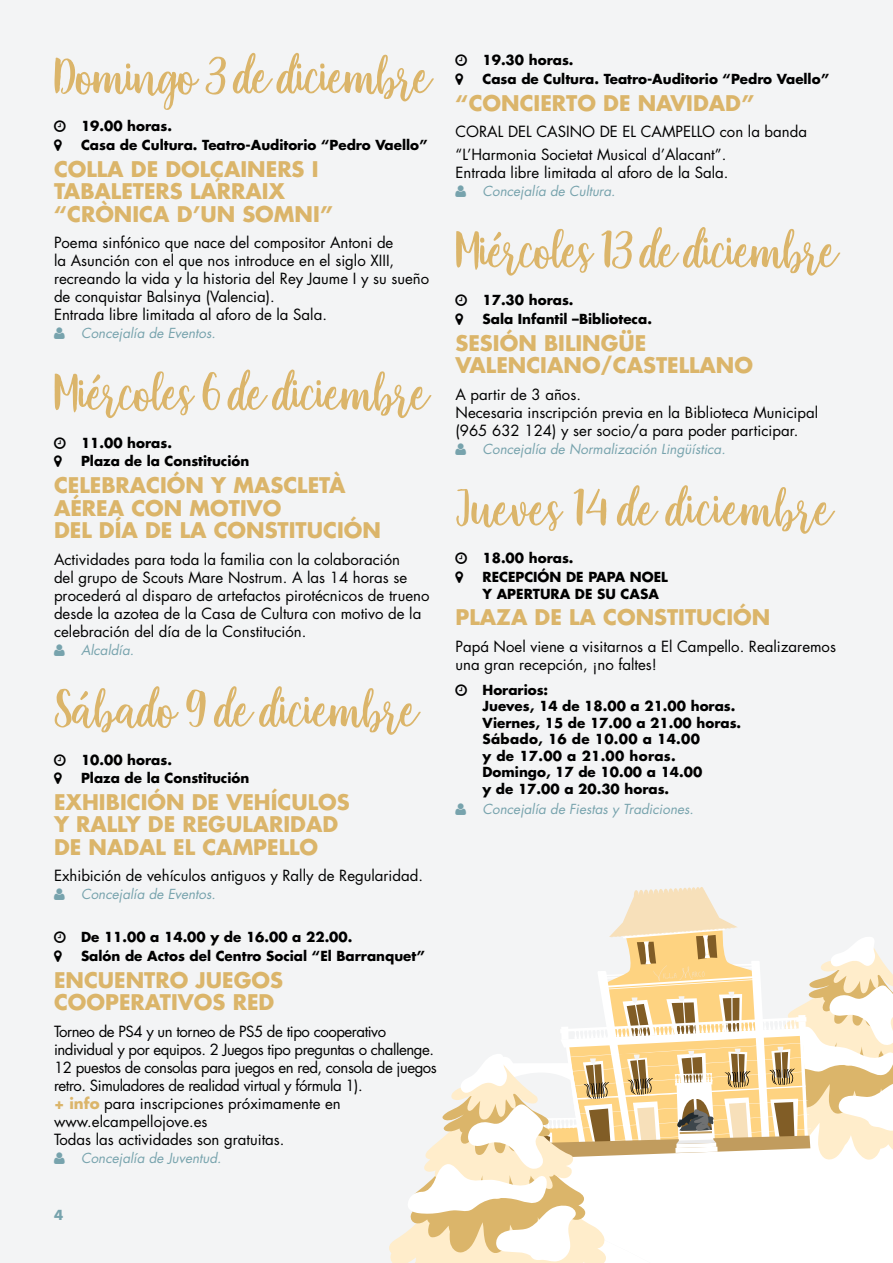
<style>
.page{position:relative;width:893px;height:1263px;background:#f3f4f5}
.page>*{position:absolute;margin:0;border:0;box-sizing:border-box;transform-origin:0 0}
.t1{font:52.5px "Faradisa Script";letter-spacing:-.025em;color:#dbb56a}
.t2{font:52.5px "Faradisa Script";color:#dbb56a}
.t3{font:700 21px/22.5px "Futura Std";color:#dbb56a}
.t4{font:15px/18px "Futura Std";color:#000}
.t5{font:15px/18px "Futura Std";letter-spacing:-.03em;color:#000}
.t6{font:700 13.5px/18.6px "Futura Std";color:#000}
.t7{font:italic 13.5px "Futura Std";color:#77a3ad}
.t8{font:700 13.5px "Futura";color:#77a3ad}
.s1{font-weight:700;color:#dbb56a}
</style>
<div class="page">
<div style="left:644px;top:889px;width:5px;height:11px;background:#f3f0ea;border-radius:50%"></div>
<div style="left:653px;top:889px;width:6px;height:11px;background:#f5e6cd;border-radius:50%"></div>
<div style="left:658px;top:889px;width:6px;height:11px;background:#f6e2c0;border-radius:50%"></div>
<div style="left:673px;top:888px;width:5px;height:11px;background:#f7e0ba;border-radius:50%"></div>
<div style="left:678px;top:888px;width:5px;height:11px;background:#f7e0ba;border-radius:50%"></div>
<div style="left:682px;top:888px;width:6px;height:11px;background:#f7e0ba;border-radius:50%"></div>
<div style="left:691px;top:887px;width:5px;height:11px;background:#f7e0ba;border-radius:50%"></div>
<div style="left:699px;top:887px;width:5px;height:11px;background:#f7e0ba;border-radius:50%"></div>
<svg style="left:389px;top:890px;width:504px;height:373px"></svg>
<h1 class="t1" style="left:54px;top:40px;width:379px">Domingo 3 de diciembre</h1>
<p class="t6" style="left:81px;top:117px;width:348px">19.00 horas.<br>Casa de Cultura. Teatro-Auditorio “Pedro Vaello”</p>
<h2 class="t3" style="left:54px;top:157px;width:281px">COLLA DE DOLÇAINERS I<br>TABALETERS LARRAIX “CRÒNICA D’UN SOMNI”</h2>
<p class="t4" style="left:54px;top:234px;width:377px">Poema sinfónico que nace del compositor Antoni de<br>la Asunción con el que nos introduce en el siglo XIII, recreando la vida y la historia del Rey Jaume I y su sueño de conquistar Balsinya (Valencia).<br>Entrada libre limitada al aforo de la Sala.</p>
<p class="t7" style="left:81px;top:324px;width:136px">Concejalía de Eventos.</p>
<h1 class="t1" style="left:54px;top:357px;width:377px">Miércoles 6 de diciembre</h1>
<p class="t6" style="left:81px;top:433px;width:170px">11.00 horas.<br>Plaza de la Constitución</p>
<h2 class="t3" style="left:54px;top:474px;width:328px">CELEBRACIÓN Y MASCLETÀ<br>AÉREA CON MOTIVO<br>DEL DÍA DE LA CONSTITUCIÓN</h2>
<p class="t4" style="left:54px;top:550px;width:377px">Actividades para toda la familia con la colaboración<br>del grupo de Scouts Mare Nostrum. A las 14 horas se procederá al disparo de artefactos pirotécnicos de trueno desde la azotea de la Casa de Cultura con motivo de la celebración del día de la Constitución.</p>
<p class="t7" style="left:81px;top:641px;width:55px">Alcaldía.</p>
<h1 class="t1" style="left:54px;top:674px;width:366px">Sábado 9 de diciembre</h1>
<p class="t6" style="left:81px;top:750px;width:170px">10.00 horas.<br>Plaza de la Constitución</p>
<h2 class="t3" style="left:54px;top:790px;width:297px">EXHIBICIÓN DE VEHÍCULOS<br>Y RALLY DE REGULARIDAD<br>DE NADAL EL CAMPELLO</h2>
<p class="t4" style="left:54px;top:867px;width:371px">Exhibición de vehículos antiguos y Rally de Regularidad.</p>
<p class="t7" style="left:81px;top:886px;width:136px">Concejalía de Eventos.</p>
<p class="t6" style="left:81px;top:928px;width:345px">De 11.00 a 14.00 y de 16.00 a 22.00.<br>Salón de Actos del Centro Social “El Barranquet”</p>
<h2 class="t3" style="left:54px;top:968px;width:231px">ENCUENTRO JUEGOS<br>COOPERATIVOS RED</h2>
<p class="t5" style="left:54px;top:1022px;width:384px">Torneo de PS4 y un torneo de PS5 de tipo cooperativo individual y por equipos. 2 Juegos tipo preguntas o challenge.<br>12 puestos de consolas para juegos en red, consola de juegos retro. Simuladores de realidad virtual y fórmula 1).<br><span class="s1">+ info</span> para inscripciones próximamente en www.elcampellojove.es<br>Todas las actividades son gratuitas.</p>
<p class="t7" style="left:81px;top:1149px;width:142px">Concejalía de Juventud.</p>
<p class="t8" style="left:54px;top:1205px;width:11px">4</p>
<p class="t6" style="left:482px;top:51px;width:348px">19.30 horas.<br>Casa de Cultura. Teatro-Auditorio “Pedro Vaello”</p>
<h2 class="t3" style="left:455px;top:91px;width:300px">“CONCIERTO DE NAVIDAD”</h2>
<p class="t4" style="left:455px;top:120px;width:353px;line-height:22.5px">CORAL DEL CASINO DE EL CAMPELLO con la banda “L’Harmonia Societat Musical d’Alacant”.</p>
<p class="t4" style="left:455px;top:163px;width:274px">Entrada libre limitada al aforo de la Sala.</p>
<p class="t7" style="left:482px;top:182px;width:134px">Concejalía de Cultura.</p>
<h1 class="t1" style="left:455px;top:214px;width:384px">Miércoles 13 de diciembre</h1>
<p class="t6" style="left:482px;top:291px;width:171px">17.30 horas.<br>Sala Infantil –Biblioteca.</p>
<h2 class="t3" style="left:455px;top:331px;width:299px">SESIÓN BILINGÜE<br>VALENCIANO/CASTELLANO</h2>
<p class="t4" style="left:455px;top:385px;width:364px">A partir de 3 años.<br>Necesaria inscripción previa en la Biblioteca Municipal (965 632 124) y ser socio/a para poder participar.</p>
<p class="t7" style="left:482px;top:440px;width:245px">Concejalía de Normalización Lingüística.</p>
<h1 class="t2" style="left:455px;top:473px;width:379px">Jueves 14 de diciembre</h1>
<p class="t6" style="left:482px;top:549px;width:187px">18.00 horas.<br>RECEPCIÓN DE PAPA NOEL</p>
<p class="t6" style="left:482px;top:584px;width:178px">Y APERTURA DE SU CASA</p>
<h2 class="t3" style="left:455px;top:606px;width:316px">PLAZA DE LA CONSTITUCIÓN</h2>
<p class="t4" style="left:455px;top:637px;width:382px">Papá Noel viene a visitarnos a El Campello. Realizaremos una gran recepción, ¡no faltes!</p>
<p class="t6" style="left:482px;top:681px;width:260px;line-height:16.5px">Horarios:<br>Jueves, 14 de 18.00 a 21.00 horas.<br>Viernes, 15 de 17.00 a 21.00 horas.<br>Sábado, 16 de 10.00 a 14.00<br>y de 17.00 a 21.00 horas.<br>Domingo, 17 de 10.00 a 14.00<br>y de 17.00 a 20.30 horas.</p>
<p class="t7" style="left:482px;top:800px;width:213px">Concejalía de Fiestas y Tradiciones.</p>
</div>
